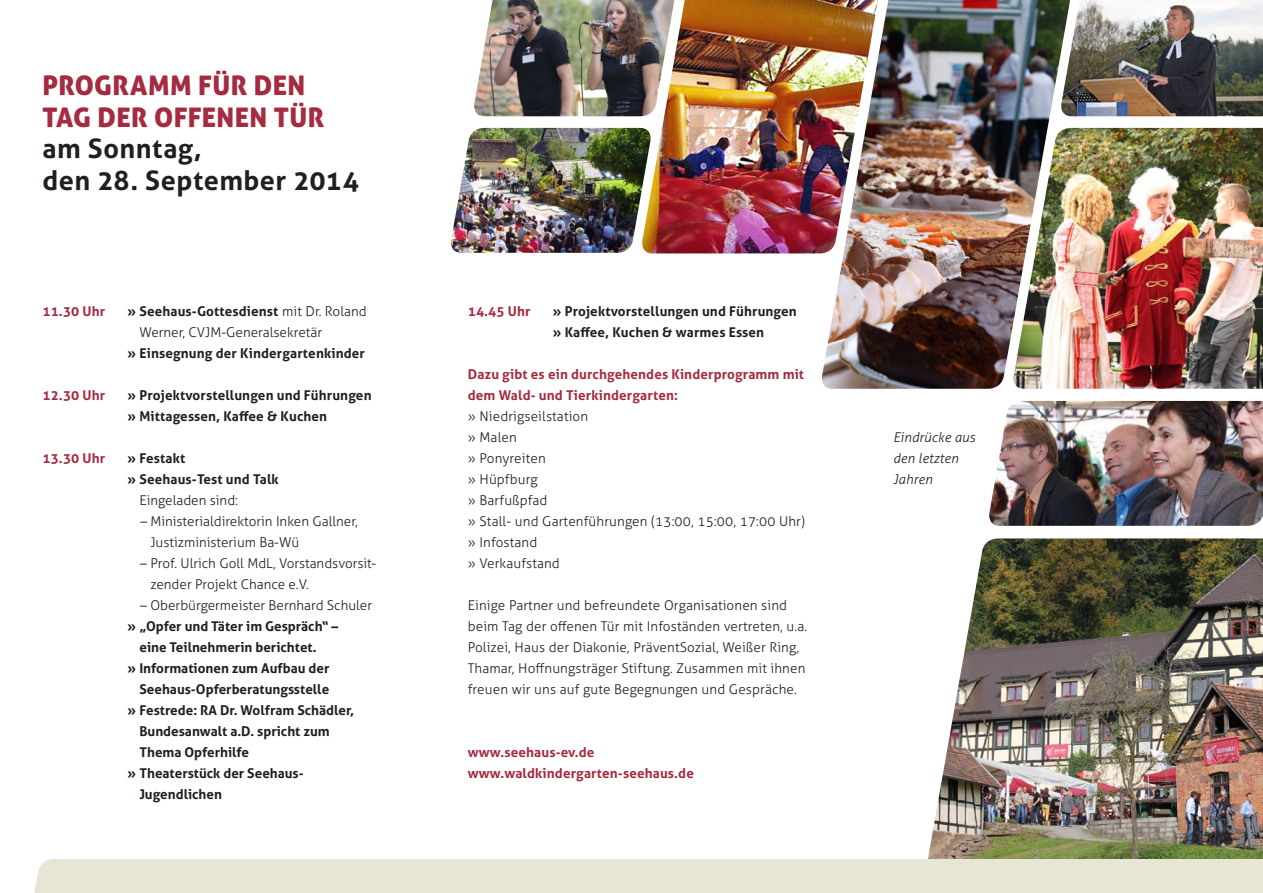
<style>
.page{position:relative;width:1263px;height:893px;background:#fff}
.page>*{position:absolute;margin:0;border:0;box-sizing:border-box;transform-origin:0 0}
.t1{font:27px/31.5px "Aller Display";letter-spacing:.015em;color:#a52b41}
.t2{font:700 27px/31.5px "Aller";letter-spacing:.015em;color:#231f20}
.t3{font:300 13.5px/21px "Aller";letter-spacing:.01em;color:#231f20}
.t4{font:700 13.5px/21px "Aller";color:#231f20}
.Liste{font:700 13.5px/21px "Aller";letter-spacing:.01em;color:#a52b41}
.Liste-2{font:italic 300 13.5px/21px "Aller";letter-spacing:.01em;color:#231f20}
.s1{font-weight:700}
.s2{font-weight:300}
</style>
<div class="page">
<img style="left:474px;top:0;width:166px;height:116px">
<img style="left:451px;top:128px;width:189px;height:125px">
<img style="left:1070px;top:128px;width:193px;height:261px">
<img style="left:820px;top:0;width:250px;height:389px">
<img style="left:989px;top:401px;width:274px;height:125px">
<img style="left:928px;top:538px;width:335px;height:321px">
<img style="left:1059px;top:0;width:204px;height:116px">
<img style="left:640px;top:0;width:238px;height:253px">
<div style="left:34px;top:859px;width:1229px;height:34px;background:#e7e5d4"></div>
<p class="t1" style="left:43px;top:69px;width:283px">PROGRAMM FÜR DEN<br>TAG DER OFFENEN TÜR</p>
<p class="t2" style="left:43px;top:133px;width:318px">am Sonntag,<br>den 28. September 2014</p>
<p class="Liste" style="left:43px;top:300px;width:64px">11.30 Uhr</p>
<p class="t3" style="left:139px;top:301px;width:229px;text-indent:-12px"><span class="s1">» Seehaus-Gottesdienst</span> mit Dr. Roland<br>Werner, CVJM-Generalsekretär</p>
<p class="t4" style="left:128px;top:342px;width:239px">» Einsegnung der Kindergartenkinder</p>
<p class="Liste" style="left:43px;top:384px;width:64px">12.30 Uhr</p>
<p class="t4" style="left:128px;top:384px;width:246px">» Projektvorstellungen und Führungen</p>
<p class="t4" style="left:128px;top:405px;width:201px">» Mittagessen, Kaffee &amp; Kuchen</p>
<p class="Liste" style="left:43px;top:447px;width:64px">13.30 Uhr</p>
<p class="t4" style="left:128px;top:447px;width:59px">» Festakt</p>
<p class="t4" style="left:139px;top:468px;width:141px;text-indent:-12px">» Seehaus-Test und Talk<br><span class="s2">Eingeladen sind:</span></p>
<p class="t3" style="left:150px;top:511px;width:209px;text-indent:-10px">– Ministerialdirektorin Inken Gallner,<br>Justizministerium Ba-Wü</p>
<p class="t3" style="left:150px;top:553px;width:227px;text-indent:-10px">– Prof. Ulrich Goll MdL, Vorstandsvorsit&shy;zender Projekt Chance e.V.</p>
<p class="t3" style="left:140px;top:595px;width:233px">– Oberbürgermeister Bernhard Schuler</p>
<p class="t4" style="left:139px;top:615px;width:200px;text-indent:-12px">» „Opfer und Täter im Gespräch“ – eine Teilnehmerin berichtet.</p>
<p class="t4" style="left:128px;top:657px;width:203px;text-align:right">» Informationen zum Aufbau der<br>Seehaus-Opferberatungsstelle</p>
<p class="t4" style="left:139px;top:699px;width:216px;text-indent:-12px">» Festrede: RA Dr. Wolfram Schädler,<br>Bundesanwalt a.D. spricht zum<br>Thema Opferhilfe</p>
<p class="t4" style="left:139px;top:762px;width:166px;text-indent:-12px">» Theaterstück der Seehaus-<br>Jugendlichen</p>
<p class="Liste" style="left:468px;top:300px;width:64px">14.45 Uhr</p>
<p class="t4" style="left:553px;top:300px;width:246px">» Projektvorstellungen und Führungen</p>
<p class="t4" style="left:553px;top:321px;width:213px">» Kaffee, Kuchen &amp; warmes Essen</p>
<p class="Liste" style="left:468px;top:363px;width:338px">Dazu gibt es ein durchgehendes Kinderprogramm mit dem Wald- und Tierkindergarten:</p>
<p class="t3" style="left:468px;top:406px;width:122px">» Niedrigseilstation</p>
<p class="t3" style="left:468px;top:427px;width:51px">» Malen</p>
<p class="t3" style="left:468px;top:448px;width:79px">» Ponyreiten</p>
<p class="t3" style="left:468px;top:469px;width:71px">» Hüpfburg</p>
<p class="t3" style="left:468px;top:490px;width:81px">» Barfußpfad</p>
<p class="t3" style="left:468px;top:511px;width:339px">» Stall- und Gartenführungen (13:00, 15:00, 17:00 Uhr)</p>
<p class="t3" style="left:468px;top:532px;width:71px">» Infostand</p>
<p class="t3" style="left:468px;top:553px;width:94px">» Verkaufstand</p>
<p class="t3" style="left:468px;top:595px;width:341px">Einige Partner und befreundete Organisationen sind beim Tag der offenen Tür mit Infoständen vertreten, u.a.<br>Polizei, Haus der Diakonie, PräventSozial, Weißer Ring, Thamar, Hoffnungsträger Stiftung. Zusammen mit ihnen freuen wir uns auf gute Begegnungen und Gespräche.</p>
<p class="Liste" style="left:468px;top:741px;width:128px">www.seehaus-ev.de</p>
<p class="Liste" style="left:468px;top:762px;width:228px">www.waldkindergarten-seehaus.de</p>
<p class="Liste-2" style="left:893px;top:427px;width:84px">Eindrücke aus den letzten<br>Jahren</p>
</div>
